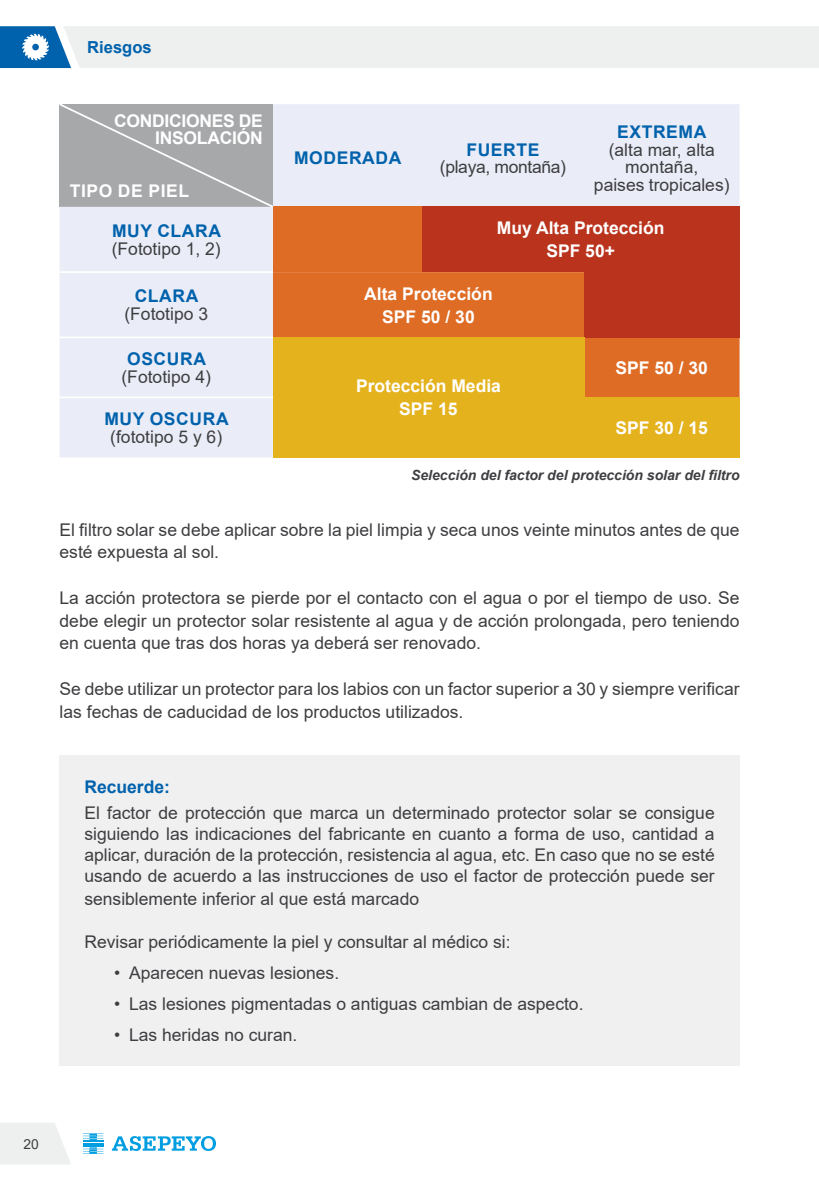
<style>
.page{position:relative;width:819px;height:1191px;background:#fff}
.page>*{position:absolute;margin:0;border:0;box-sizing:border-box;transform-origin:0 0}
.t1{font:17.5px/22.8px "Arial";color:#3e3d40}
.t2{font:700 17.5px/22.8px "Arial";color:#fff;text-align:center}
.t3{font:700 17.5px "Arial";letter-spacing:.035em;color:#0062ac}
.t4{font:17.5px "Arial";letter-spacing:-.02em;color:#3e3d40}
.t5{font:700 17.5px "Arial";color:#0062ac}
.t6{font:700 16.62px "Arial";color:#0062ac}
.t7{font:italic 700 14px "Arial";color:#3e3d40}
.t8{font:13.83px "Arial";color:#3e3d40}
</style>
<div class="page">
<svg style="left:0;top:26px;width:819px;height:42px;background:#dfe6eb"></svg>
<svg style="left:0;top:1123px;width:71px;height:41px;background:#eff0f0"></svg>
<hr style="left:83px;top:1142px;width:20px;height:2px;background:#009ee0">
<svg style="left:83px;top:1133px;width:20px;height:6px"></svg>
<svg style="left:83px;top:1145px;width:20px;height:8px"></svg>
<hr style="left:83px;top:1140px;width:20px;height:2px;background:#009ee0">
<svg style="left:112px;top:1136px;width:104px;height:15px"></svg>
<div style="left:60px;top:104px;width:679px;height:353px;background:#eaedf7"></div>
<div style="left:273px;top:207px;width:149px;height:65px;background:#de6c25"></div>
<div style="left:422px;top:207px;width:317px;height:65px;background:#ba331d"></div>
<div style="left:273px;top:272px;width:466px;height:125px;background:#de6c25"></div>
<div style="left:584px;top:272px;width:155px;height:65px;background:#ba331d"></div>
<div style="left:273px;top:337px;width:311px;height:120px;background:#e4b21d"></div>
<div style="left:584px;top:397px;width:155px;height:60px;background:#e4b21d"></div>
<hr style="left:60px;top:271px;width:213px;height:2px;background:#fff">
<hr style="left:60px;top:336px;width:213px;height:2px;background:#fff">
<hr style="left:60px;top:396px;width:213px;height:2px;background:#fff">
<div style="left:60px;top:104px;width:213px;height:103px;background:#a7a8aa"></div>
<div style="left:60px;top:755px;width:679px;height:311px;background:#f0f0f1"></div>
<p class="t6" style="left:87px;top:36px;width:66px">Riesgos</p>
<p class="t2" style="left:114px;top:110px;width:36px">Condici</p>
<p class="t2" style="left:186px;top:110px;width:26px">ones</p>
<p class="t2" style="left:155px;top:112px;width:106px;line-height:17.5px;text-align:left;text-indent:83px">de insolación</p>
<p class="t2" style="left:70px;top:180px;width:121px">Tipo depiel</p>
<p class="t3" style="left:112px;top:219px;width:110px">Muy clara</p>
<p class="t1" style="left:112px;top:237px;width:110px">(Fototipo 1, 2)</p>
<p class="t3" style="left:135px;top:284px;width:65px">Clara</p>
<p class="t1" style="left:124px;top:302px;width:85px">(Fototipo 3</p>
<p class="t3" style="left:294px;top:146px;width:43px">Moder</p>
<p class="t3" style="left:362px;top:146px;width:41px">ada</p>
<p class="t3" style="left:466px;top:137px;width:72px">Fuerte</p>
<p class="t4" style="left:440px;top:155px;width:128px">(playa, montaña)</p>
<p class="t3" style="left:617px;top:120px;width:91px">Extre ma</p>
<p class="t1" style="left:594px;top:141px;width:137px;line-height:17.5px;text-align:center">(alta mar, alta montaña,<br>paises tropicales)</p>
<p class="t2" style="left:497px;top:217px;width:169px">Muy Alta Protección<br>SPF 50+</p>
<p class="t2" style="left:364px;top:282px;width:130px">Alta Protección<br>SPF 50 / 30</p>
<p class="t3" style="left:127px;top:346px;width:14px">Osc</p>
<p class="t3" style="left:167px;top:346px;width:41px">ura</p>
<p class="t1" style="left:121px;top:365px;width:91px">(Fototipo 4)</p>
<p class="t2" style="left:615px;top:356px;width:94px">SPF 50 / 30</p>
<p class="t2" style="left:356px;top:375px;width:146px">Protección Media<br>SPF 15</p>
<p class="t3" style="left:104px;top:406px;width:126px">Muy oscura</p>
<p class="t1" style="left:110px;top:425px;width:113px">(fototipo 5 y 6)</p>
<p class="t2" style="left:615px;top:416px;width:94px">SPF 30 / 15</p>
<p class="t7" style="left:411px;top:466px;width:330px">Selección del factor del protección solar del filtro</p>
<p class="t1" style="left:60px;top:518px;width:681px">El filtro solar se debe aplicar sobre la piel limpia y seca unos veinte minutos antes de que esté expuesta al sol.</p>
<p class="t1" style="left:60px;top:586px;width:681px;text-align:justify">La acción protectora se pierde por el contacto con el agua o por el tiempo de uso. Se debe elegir un protector solar resistente al agua y de acción prolongada, pero teniendo en cuenta que tras dos horas ya deberá ser renovado.</p>
<p class="t1" style="left:60px;top:677px;width:681px">Se debe utilizar un protector para los labios con un factor superior a 30 y siempre verificar las fechas de caducidad de los productos utilizados.</p>
<p class="t5" style="left:84px;top:774px;width:87px">Recuerde:</p>
<p class="t1" style="left:84px;top:802px;width:632px;line-height:21px;text-align:justify">El factor de protección que marca un determinado protector solar se consigue siguiendo las indicaciones del fabricante en cuanto a forma de uso, cantidad a aplicar, duración de la protección, resistencia al agua, etc. En caso que no se esté usando de acuerdo a las instrucciones de uso el factor de protección puede ser</p>
<p class="t1" style="left:84px;top:887px;width:336px">sensiblemente inferior al que está marcado</p>
<p class="t1" style="left:84px;top:930px;width:427px">Revisar periódicamente la piel y consultar al médico si:</p>
<p class="t1" style="left:114px;top:961px;width:226px">• Aparecen nuevas lesiones.</p>
<p class="t1" style="left:114px;top:992px;width:471px">• Las lesiones pigmentadas o antiguas cambian de aspecto.</p>
<p class="t1" style="left:114px;top:1023px;width:185px">• Las heridas no curan.</p>
<p class="t8" style="left:23px;top:1134px;width:17px">20</p>
</div>
